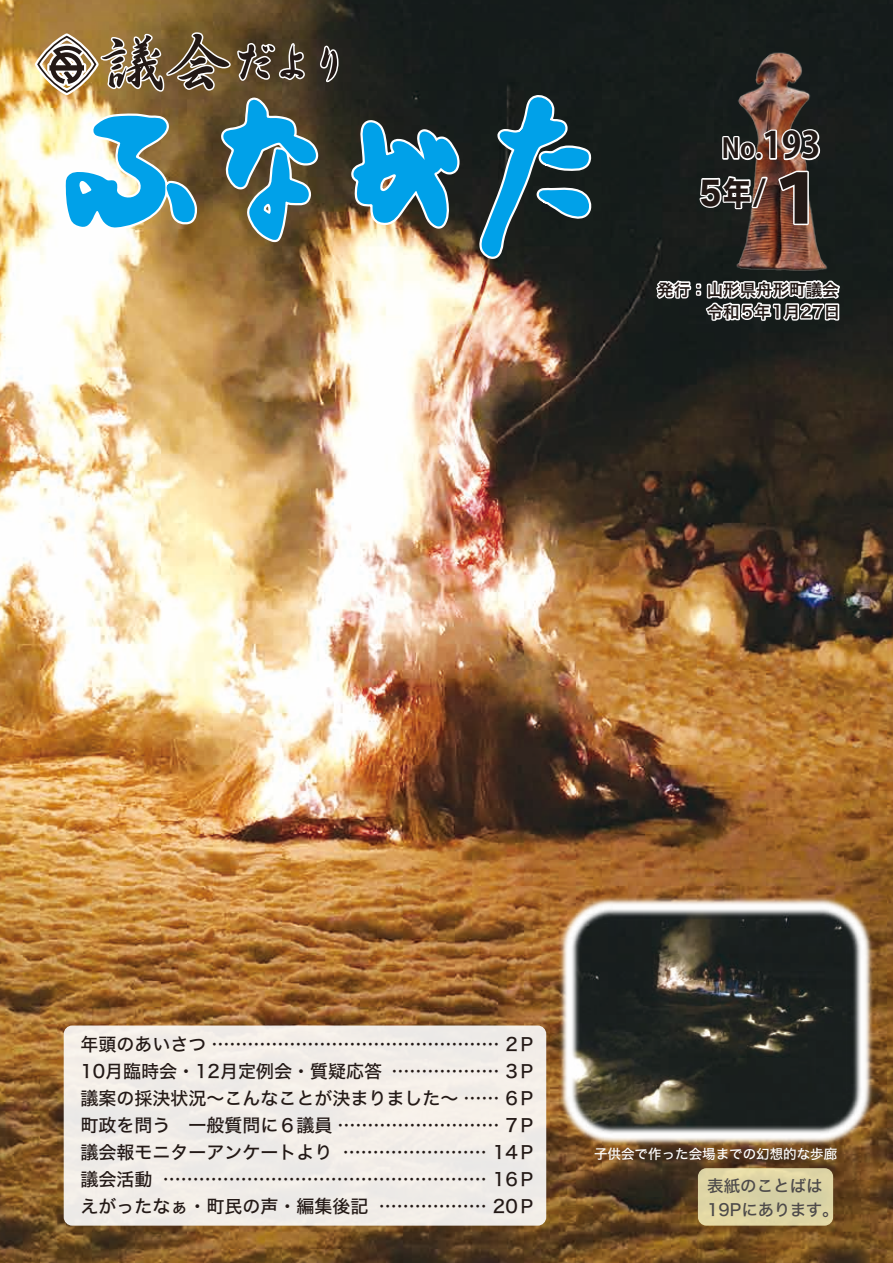
<style>
.page{position:relative;width:893px;height:1263px;background:#fff}
.page>*{position:absolute;margin:0;border:0;box-sizing:border-box;transform-origin:0 0}
.t1{font:800 67.5px "Koz Go Pro";color:#231916}
.t2{font:31.5px "Hira Kaku Std W8";color:#231916;scale:.9 1}
.t3{font:700 27px "Koz Go Pro";color:#231916;scale:.95 1}
.t4{font:18px/27px "Hira Kaku Std W5";color:#231916}
.t5{font:16.5px/22px "Hira Kaku Pro W6";color:#231916}
.t6{font:16.5px/24px "Hira Kaku Std W5";color:#4d4a4a}
.t7{font:13.5px "Hira Kaku Std W5";color:#fff}
.s1{font-size:36px}
.s2{font-family:"Hira Kaku Std W6";font-size:30px}
</style>
<div class="page">
<img style="left:0;top:0;width:893px;height:1263px">
<div style="left:64px;top:1025px;width:482px;height:200px;background:#f1ede8;border-radius:9px"></div>
<svg style="left:477px;top:94px;width:122px;height:167px;background:#225264"></svg>
<img style="left:33px;top:28px;width:432px;height:325px">
<img style="left:725px;top:43px;width:110px;height:226px">
<svg style="left:652px;top:269px;width:191px;height:107px"></svg>
<svg style="left:697px;top:104px;width:125px;height:123px;background:#675851"></svg>
<div style="left:698px;top:1168px;width:135px;height:57px;background:#ded5a5;border-radius:9px"></div>
<img style="left:509px;top:846px;width:384px;height:349px">
<h3 class="t3" style="left:722px;top:131px;width:106px">No.<span class="s1">193</span></h3>
<h1 class="t1" style="left:763px;top:155px;width:69px">１</h1>
<h2 class="t2" style="left:699px;top:175px;width:76px">5年<span class="s2">/</span></h2>
<p class="t5" style="left:657px;top:278px;width:184px">発行：山形県舟形町議会　　　令和５年１月27日</p>
<p class="t4" style="left:80px;top:1031px;width:457px">年頭のあいさつ ………………………………………… 2Ｐ<br>10月臨時会・12月定例会・質疑応答<br>議案の採決状況～こんなことが決まりました～ …… 6Ｐ町政を問う　一般質問に６議員 ……………………… 7Ｐ議会報モニターアンケートより<br>議会活動<br>えがったなぁ・町民の声・編集後記</p>
<p class="t4" style="left:391px;top:1058px;width:146px">……………… 3Ｐ</p>
<p class="t4" style="left:163px;top:1139px;width:374px;text-align:right">…………………… 14Ｐ……………………………………………… 16Ｐ……………… 20Ｐ</p>
<p class="t7" style="left:594px;top:1143px;width:244px">子供会で作った会場までの幻想的な歩廊</p>
<p class="t6" style="left:707px;top:1174px;width:133px">表紙のことばは<br>19Pにあります。</p>
</div>
